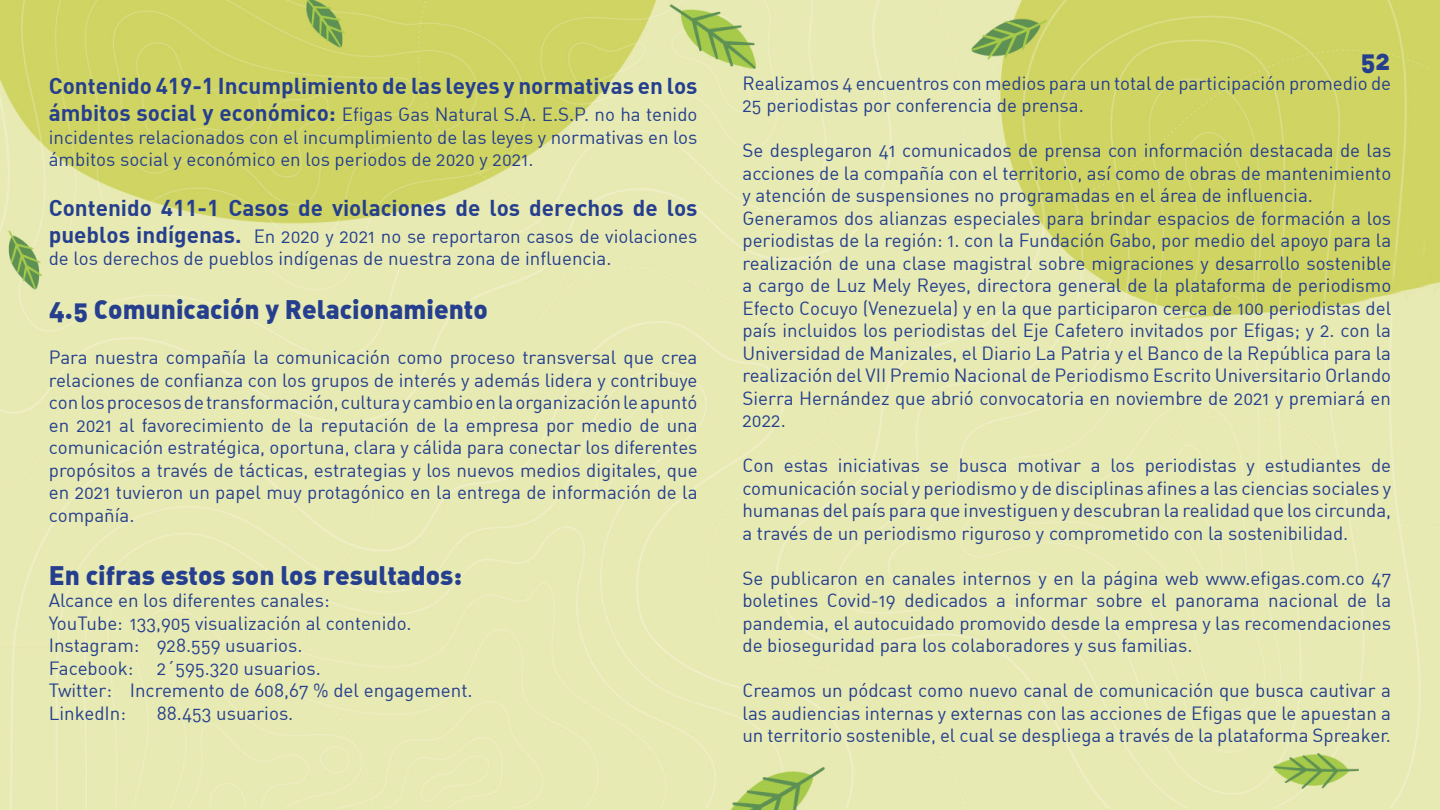
<style>
.page{position:relative;width:1440px;height:810px;background:#fff}
.page>*{position:absolute;margin:0;border:0;box-sizing:border-box;transform-origin:0 0}
.t1{font:26.25px "DIN Black Alternate";color:#253f8e}
.t2{font:22.5px "DIN Bold";color:#253f8e}
.t3{font:18.75px/22.5px "DIN Regular Alternate";color:#253f8e;text-align:justify}
.s1{font-family:"DIN Bold";font-size:22.5px}
</style>
<div class="page">
<img style="left:0;top:0;width:1440px;height:810px">
<p class="t2" style="left:49px;top:71px;width:650px">Contenido 419-1 Incumplimiento de las leyes y normativas en los</p>
<p class="t3" style="left:49px;top:103px;width:650px"><span class="s1">ámbitos social y económico:</span> Efigas Gas Natural S.A. E.S.P. no ha tenido incidentes relacionados con el incumplimiento de las leyes y normativas en los ámbitos social y económico en los periodos de 2020 y 2021.</p>
<p class="t2" style="left:49px;top:193px;width:650px">Contenido 411-1 Casos de violaciones de los derechos de los</p>
<p class="t3" style="left:49px;top:224px;width:650px"><span class="s1">pueblos indígenas.</span> En 2020 y 2021 no se reportaron casos de violaciones de los derechos de pueblos indígenas de nuestra zona de influencia.</p>
<h1 class="t1" style="left:49px;top:292px;width:441px">4.5 Comunicación y Relacionamiento</h1>
<p class="t3" style="left:49px;top:346px;width:650px">Para nuestra compañía la comunicación como proceso transversal que crea relaciones de confianza con los grupos de interés y además lidera y contribuye con los procesos de transformación, cultura y cambio en la organización le apuntó en 2021 al favorecimiento de la reputación de la empresa por medio de una comunicación estratégica, oportuna, clara y cálida para conectar los diferentes propósitos a través de tácticas, estrategias y los nuevos medios digitales, que en 2021 tuvieron un papel muy protagónico en la entrega de información de la compañía.</p>
<h1 class="t1" style="left:49px;top:558px;width:415px">En cifras estos son los resultados:</h1>
<p class="t3" style="left:49px;top:589px;width:425px;text-align:left">Alcance en los diferentes canales:<br>YouTube: 133,905 visualización al contenido.<br>Instagram: 928.559 usuarios.<br>Facebook: 2´595.320 usuarios.<br>Twitter: Incremento de 608,67 % del engagement.<br>LinkedIn:</p>
<p class="t3" style="left:157px;top:701px;width:138px">88.453 usuarios.</p>
<h1 class="t1" style="left:1360px;top:43px;width:32px">52</h1>
<p class="t3" style="left:742px;top:71px;width:650px">Realizamos 4 encuentros con medios para un total de participación promedio de<br>25 periodistas por conferencia de prensa.</p>
<p class="t3" style="left:742px;top:139px;width:650px;text-align:left">Se desplegaron 41 comunicados de prensa con información destacada de las acciones de la compañía con el territorio, así como de obras de mantenimiento y atención de suspensiones no programadas en el área de influencia.<br>Generamos dos alianzas especiales para brindar espacios de formación a los periodistas de la región: 1. con la Fundación Gabo, por medio del apoyo para la realización de una clase magistral sobre migraciones y desarrollo sostenible a cargo de Luz Mely Reyes, directora general de la plataforma de periodismo Efecto Cocuyo (Venezuela) y en la que participaron cerca de 100 periodistas del país incluidos los periodistas del Eje Cafetero invitados por Efigas; y 2. con la Universidad de Manizales, el Diario La Patria y el Banco de la República para la realización del VII Premio Nacional de Periodismo Escrito Universitario Orlando Sierra Hernández que abrió convocatoria en noviembre de 2021 y premiará en 2022.</p>
<p class="t3" style="left:742px;top:454px;width:650px">Con estas iniciativas se busca motivar a los periodistas y estudiantes de comunicación social y periodismo y de disciplinas afines a las ciencias sociales y humanas del país para que investiguen y descubran la realidad que los circunda, a través de un periodismo riguroso y comprometido con la sostenibilidad.</p>
<p class="t3" style="left:742px;top:566px;width:650px">Se publicaron en canales internos y en la página web www.efigas.com.co 47 boletines Covid-19 dedicados a informar sobre el panorama nacional de la pandemia, el autocuidado promovido desde la empresa y las recomendaciones de bioseguridad para los colaboradores y sus familias.</p>
<p class="t3" style="left:742px;top:679px;width:650px">Creamos un pódcast como nuevo canal de comunicación que busca cautivar a las audiencias internas y externas con las acciones de Efigas que le apuestan a un territorio sostenible, el cual se despliega a través de la plataforma Spreaker.</p>
</div>
